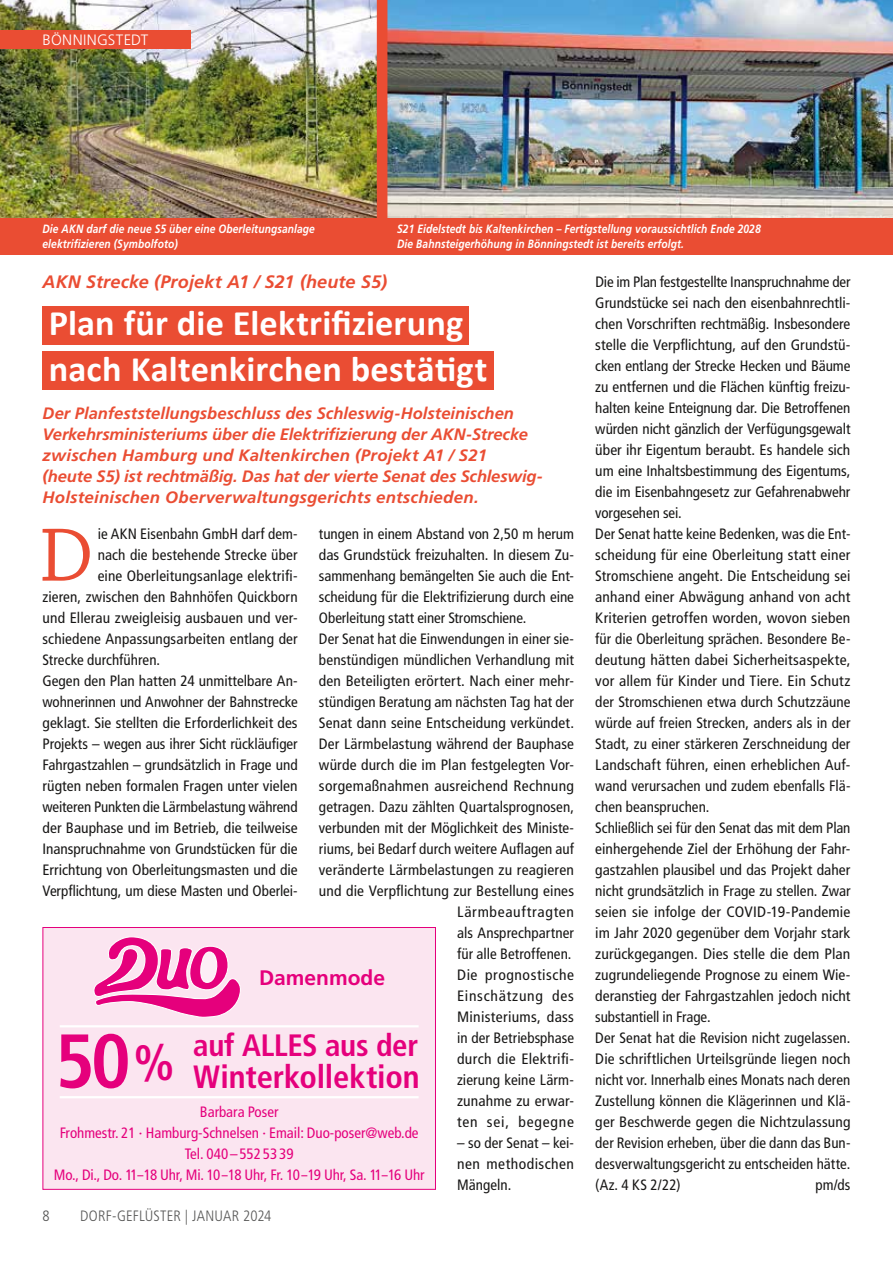
<style>
.page{position:relative;width:893px;height:1263px;background:#fff}
.page>*{position:absolute;margin:0;border:0;box-sizing:border-box;transform-origin:0 0}
.t1{font:79.65px "Chaparral Pro";color:#ea4d33}
.t2{font:700 36px/45.3px "Calibri";letter-spacing:.005em;color:#fff}
.t3{font:700 condensed 32.25px "Frutiger LT Std";letter-spacing:-.005em;color:#e5007c}
.t4{font:700 condensed 30.9px "Frutiger LT Std";letter-spacing:-.01em;color:#e5007c}
.t5{font:700 21px "Frutiger LT Std";color:#e5007c}
.t6{font:italic 700 18px "Frutiger LT Std";letter-spacing:.01em;color:#ea4d33}
.t7{font:italic 700 16.5px/21px "Frutiger LT Std";color:#ea4d33}
.t8{font:700 condensed 16.5px/19.5px "Frutiger LT Std";color:#e5007c;text-align:center}
.t9{font:condensed 15px/21px "Frutiger LT Std";letter-spacing:.005em;color:#181716;text-align:justify}
.t10{font:condensed 15px "Frutiger LT Std";color:#e5007c}
.t11{font:condensed 15px "Frutiger LT Std";letter-spacing:.005em;color:#181716;scale:1.04 1}
.t12{font:condensed 15px "Frutiger LT Std";letter-spacing:.045em;color:#181716;scale:1.04 1}
.t13{font:300 condensed 15px "Frutiger LT Std";letter-spacing:.01em;color:#565655}
.t14{font:condensed 15px "Frutiger LT Std";letter-spacing:-.02em;color:#e5007c}
.t15{font:condensed 15px "Frutiger LT Std";letter-spacing:.035em;color:#181716;scale:1.04 1}
.t16{font:condensed 15px "Frutiger LT Std";letter-spacing:.05em;color:#181716;scale:1.04 1}
.t17{font:300 15px "Frutiger LT Std";letter-spacing:.015em;color:#fff}
.t18{font:italic 700 12px/15px "Frutiger LT Std";letter-spacing:.01em;color:#fff;scale:.85 1}
.s1{font-size:76.2px}
</style>
<div class="page">
<img style="left:0;top:0;width:377px;height:218px">
<div style="left:43px;top:306px;width:426px;height:38px;background:#ea4d33"></div>
<div style="left:43px;top:351px;width:450px;height:39px;background:#ea4d33"></div>
<img style="left:387px;top:0;width:506px;height:218px">
<div style="left:0;top:218px;width:380px;height:36px;background:#ea4d33"></div>
<div style="left:380px;top:218px;width:513px;height:36px;background:#ea4d33"></div>
<div style="left:377px;top:0;width:10px;height:254px;background:#ea4d33"></div>
<div style="left:0;top:31px;width:191px;height:18px;background:#ea4d33"></div>
<div style="left:43px;top:927px;width:392px;height:262px;background:#fbe5f0"></div>
<div style="left:43px;top:927px;width:393px;height:263px;border:1px solid #e5007c"></div>
<svg style="left:60px;top:936px;width:358px;height:92px"></svg>
<hr style="left:60px;top:1025px;width:359px;height:2px;background:#fff">
<hr style="left:60px;top:1096px;width:359px;height:2px;background:#fff">
<p class="t17" style="left:43px;top:32px;width:107px">BÖNN INGSTEDT</p>
<p class="t18" style="left:43px;top:221px;width:322px">Die AKN darf die neue S5 über eine Oberleitungsanlage elektrifizieren (Symbolfoto)</p>
<p class="t18" style="left:397px;top:221px;width:429px">S21 Eidelstedt bis Kaltenkirchen – Fertigstellung voraussichtlich Ende 2028<br>Die Bahnsteigerhöhung in Bönningstedt ist bereits erfolgt.</p>
<p class="t6" style="left:43px;top:271px;width:346px">AKN Strecke (Projekt A1 / S21 (heute S5)</p>
<h2 class="t2" style="left:49px;top:299px;width:440px">Plan für die Elektrifizierung nach Kaltenkirchen bestätigt</h2>
<p class="t7" style="left:43px;top:402px;width:502px">Der Planfeststellungsbeschluss des Schleswig-Holsteinischen Verkehrsministeriums über die Elektrifizierung der AKN-Strecke zwischen Hamburg und Kaltenkirchen (Projekt A1 / S21<br>(heute S5) ist rechtmäßig. Das hat der vierte Senat des Schleswig-Holsteinischen Oberverwaltungsgerichts entschieden.</p>
<h1 class="t1" style="left:39px;top:511px;width:57px">D</h1>
<p class="t9" style="left:98px;top:523px;width:201px">ie AKN Eisenbahn GmbH darf dem-</p>
<p class="t9" style="left:319px;top:523px;width:257px">tungen in einem Abstand von 2,50 m herum</p>
<p class="t9" style="left:319px;top:544px;width:257px">das Grundstück freizuhalten. In diesem Zu-</p>
<p class="t9" style="left:319px;top:565px;width:257px">sammenhang bemängelten Sie auch die Ent-</p>
<p class="t9" style="left:319px;top:586px;width:257px">scheidung für die Elektrifizierung durch eine</p>
<p class="t9" style="left:319px;top:607px;width:209px">Oberleitung statt einer Stromschiene.</p>
<p class="t9" style="left:319px;top:628px;width:257px">Der Senat hat die Einwendungen in einer sie-</p>
<p class="t9" style="left:319px;top:649px;width:257px">benstündigen mündlichen Verhandlung mit</p>
<p class="t9" style="left:319px;top:670px;width:257px">den Beteiligten erörtert. Nach einer mehr-</p>
<p class="t9" style="left:319px;top:691px;width:257px">stündigen Beratung am nächsten Tag hat der</p>
<p class="t9" style="left:319px;top:712px;width:257px">Senat dann seine Entscheidung verkündet.</p>
<p class="t9" style="left:319px;top:733px;width:257px">Der Lärmbelastung während der Bauphase</p>
<p class="t9" style="left:319px;top:754px;width:257px">würde durch die im Plan festgelegten Vor-</p>
<p class="t11" style="left:319px;top:777px;width:247px">sorgemaßnahmen ausreichend Rechnung</p>
<p class="t9" style="left:319px;top:796px;width:257px">getragen. Dazu zählten Quartalsprognosen,</p>
<p class="t9" style="left:319px;top:817px;width:257px">verbunden mit der Möglichkeit des Ministe-</p>
<p class="t9" style="left:319px;top:838px;width:257px">riums, bei Bedarf durch weitere Auflagen auf</p>
<p class="t11" style="left:319px;top:861px;width:247px">veränderte Lärmbelastungen zu reagieren</p>
<p class="t9" style="left:319px;top:880px;width:257px">und die Verpflichtung zur Bestellung eines</p>
<p class="t12" style="left:457px;top:903px;width:114px">Lärmbeauftragten</p>
<p class="t9" style="left:457px;top:922px;width:118px">als Ansprechpartner</p>
<p class="t9" style="left:457px;top:943px;width:116px">für alle Betroffenen.</p>
<p class="t15" style="left:457px;top:966px;width:114px">Die prognostische</p>
<p class="t12" style="left:457px;top:987px;width:114px">Einschätzung des</p>
<p class="t11" style="left:457px;top:1008px;width:114px">Ministeriums, dass</p>
<p class="t9" style="left:457px;top:1027px;width:118px">in der Betriebsphase</p>
<p class="t11" style="left:457px;top:1050px;width:114px">durch die Elektrifi-</p>
<p class="t9" style="left:457px;top:1069px;width:118px">zierung keine Lärm-</p>
<p class="t11" style="left:457px;top:1092px;width:114px">zunahme zu erwar-</p>
<p class="t16" style="left:457px;top:1113px;width:114px">ten sei, begegne</p>
<p class="t9" style="left:457px;top:1132px;width:118px">– so der Senat – kei&shy;nen methodischen Mängeln.</p>
<p class="t9" style="left:98px;top:544px;width:201px">nach die bestehende Strecke über</p>
<p class="t9" style="left:98px;top:565px;width:201px">eine Oberleitungsanlage elektrifi-</p>
<p class="t9" style="left:43px;top:586px;width:257px">zieren, zwischen den Bahnhöfen Quickborn</p>
<p class="t9" style="left:43px;top:607px;width:257px">und Ellerau zweigleisig ausbauen und ver-</p>
<p class="t9" style="left:43px;top:628px;width:257px">schiedene Anpassungsarbeiten entlang der</p>
<p class="t9" style="left:43px;top:649px;width:119px">Strecke durchführen.</p>
<p class="t9" style="left:43px;top:670px;width:257px">Gegen den Plan hatten 24 unmittelbare An-</p>
<p class="t9" style="left:43px;top:691px;width:257px">wohnerinnen und Anwohner der Bahnstrecke</p>
<p class="t9" style="left:43px;top:712px;width:257px">geklagt. Sie stellten die Erforderlichkeit des</p>
<p class="t9" style="left:43px;top:733px;width:257px">Projekts – wegen aus ihrer Sicht rückläufiger</p>
<p class="t9" style="left:43px;top:754px;width:257px">Fahrgastzahlen – grundsätzlich in Frage und</p>
<p class="t9" style="left:43px;top:775px;width:257px">rügten neben formalen Fragen unter vielen</p>
<p class="t9" style="left:43px;top:796px;width:257px">weiteren Punkten die Lärmbelastung während</p>
<p class="t9" style="left:43px;top:817px;width:257px">der Bauphase und im Betrieb, die teilweise</p>
<p class="t9" style="left:43px;top:838px;width:257px">Inanspruchnahme von Grundstücken für die</p>
<p class="t9" style="left:43px;top:859px;width:257px">Errichtung von Oberleitungsmasten und die</p>
<p class="t9" style="left:43px;top:880px;width:257px">Verpflichtung, um diese Masten und Oberlei-</p>
<h3 class="t5" style="left:259px;top:966px;width:128px">Damenmode</h3>
<p class="t8" style="left:102px;top:1027px;width:277px">Schauen Sie vorbei:<br>Bestimmte Artikel bis zu 50 % reduziert.</p>
<h3 class="t4" style="left:193px;top:1027px;width:226px">auf ALLES aus der</h3>
<h3 class="t3" style="left:55px;top:1057px;width:366px"><span class="s1">50</span><sup>%</sup> Winterkollektion</h3>
<p class="t8" style="left:102px;top:1056px;width:277px">Schauen Sie vorbei:<br>Bestimmte Artikel bis zu 50 % reduziert.</p>
<p class="t10" style="left:200px;top:1103px;width:80px">Barbara Poser</p>
<p class="t10" style="left:60px;top:1124px;width:360px">Frohmestr. 21 ∙ Hamburg-Schnelsen ∙ Email: Duo-poser@web.de</p>
<p class="t10" style="left:185px;top:1145px;width:110px">Tel. 040 – 552 53 39</p>
<p class="t14" style="left:54px;top:1166px;width:168px">Mo., Di., Do. 11–18 Uhr, Mi. 10</p>
<p class="t10" style="left:200px;top:1074px;width:80px">Barbara Poser</p>
<p class="t10" style="left:185px;top:1116px;width:110px">Tel. 040 – 552 53 39</p>
<p class="t10" style="left:81px;top:1166px;width:345px">Öffnungszeiten: Mo.– Fr. 10–18 Uhr, Fr. 10–19 Uhr, Sa. 11–16 Uhr</p>
<p class="t10" style="left:238px;top:1166px;width:161px">– 18 Uhr und Sa. 10 – 16 Uhr</p>
<p class="t13" style="left:43px;top:1207px;width:9px">8</p>
<p class="t13" style="left:80px;top:1207px;width:193px">DORF-GEFLÜSTER | JANUAR 2024</p>
<p class="t9" style="left:595px;top:271px;width:257px;text-align:left">Die im Plan festgestellte Inanspruchnahme der Grundstücke sei nach den eisenbahnrechtli&shy;chen Vorschriften rechtmäßig. Insbesondere stelle die Verpflichtung, auf den Grundstü&shy;cken entlang der Strecke Hecken und Bäume zu entfernen und die Flächen künftig freizu&shy;halten keine Enteignung dar. Die Betroffenen würden nicht gänzlich der Verfügungsgewalt über ihr Eigentum beraubt. Es handele sich um eine Inhaltsbestimmung des Eigentums, die im Eisenbahngesetz zur Gefahrenabwehr vorgesehen sei.<br>Der Senat hatte keine Bedenken, was die Ent&shy;scheidung für eine Oberleitung statt einer Stromschiene angeht. Die Entscheidung sei anhand einer Abwägung anhand von acht Kriterien getroffen worden, wovon sieben für die Oberleitung sprächen. Besondere Be&shy;deutung hätten dabei Sicherheitsaspekte, vor allem für Kinder und Tiere. Ein Schutz der Stromschienen etwa durch Schutzzäune würde auf freien Strecken, anders als in der Stadt, zu einer stärkeren Zerschneidung der Landschaft führen, einen erheblichen Auf&shy;wand verursachen und zudem ebenfalls Flä&shy;chen beanspruchen.<br>Schließlich sei für den Senat das mit dem Plan einhergehende Ziel der Erhöhung der Fahr&shy;gastzahlen plausibel und das Projekt daher nicht grundsätzlich in Frage zu stellen. Zwar seien sie infolge der COVID-19-Pandemie im Jahr 2020 gegenüber dem Vorjahr stark zurückgegangen. Dies stelle die dem Plan zugrundeliegende Prognose zu einem Wie&shy;deranstieg der Fahrgastzahlen jedoch nicht substantiell in Frage.<br>Der Senat hat die Revision nicht zugelassen.<br>Die schriftlichen Urteilsgründe liegen noch nicht vor. Innerhalb eines Monats nach deren Zustellung können die Klägerinnen und Klä&shy;ger Beschwerde gegen die Nichtzulassung der Revision erheben, über die dann das Bun&shy;desverwaltungsgericht zu entscheiden hätte. (Az. 4 KS 2/22)</p>
<p class="t9" style="left:815px;top:1174px;width:36px">pm/ds</p>
</div>
